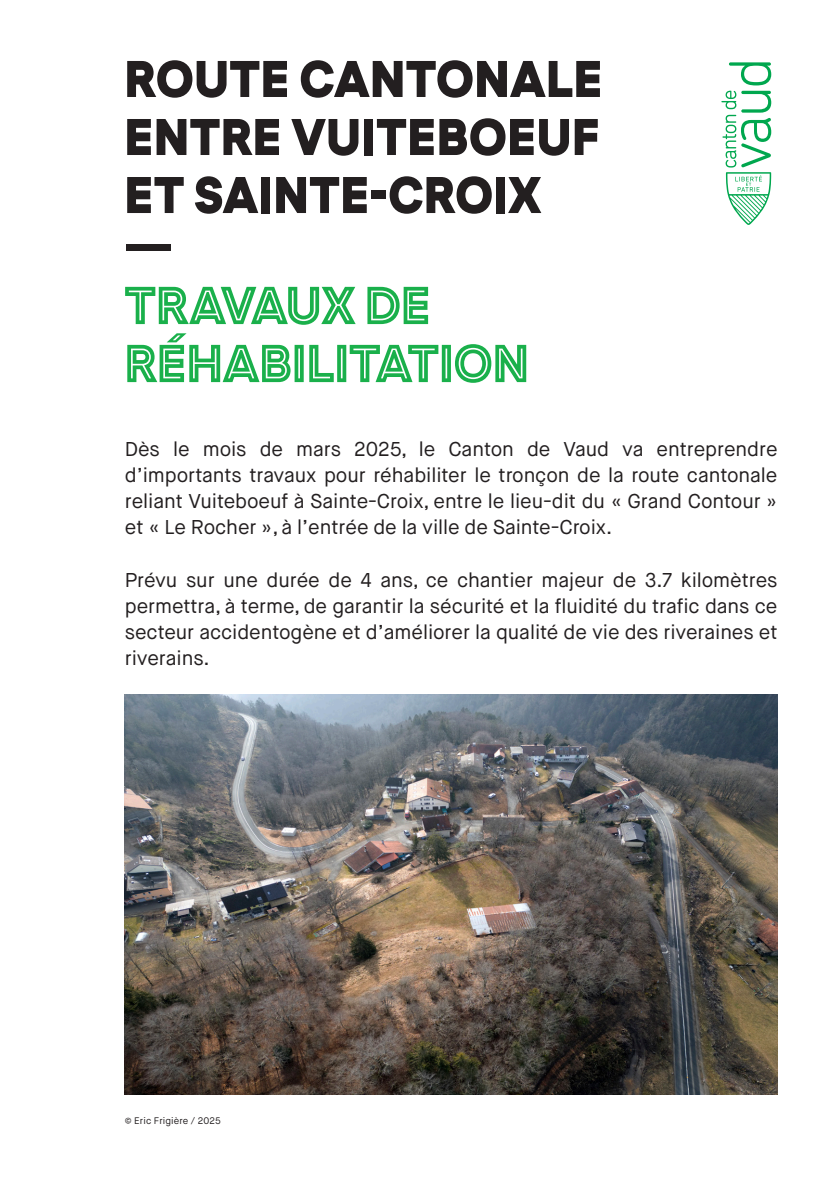
<style>
.page{position:relative;width:840px;height:1191px;background:#fff}
.page>*{position:absolute;margin:0;border:0;box-sizing:border-box;transform-origin:0 0}
.t1{font:62px "Devinyl Inline";letter-spacing:-.01em;color:#1ab04b}
.t2{font:62px "Devinyl";color:#231f20}
.t3{font:60px/58px "Devinyl";color:#231f20;text-align:justify}
.INTRO_P_1{font:20px/26.2px "Maison Neue";letter-spacing:-.005em;color:#231f20;text-align:justify}
.CRÉDITS_PHOTO{font:9.6px "Maison Neue";letter-spacing:.01em;color:#231f20}
</style>
<div class="page">
<img style="left:125px;top:694px;width:652px;height:400px">
<svg style="left:729px;top:62px;width:41px;height:23px"></svg>
<svg style="left:721px;top:91px;width:49px;height:134px"></svg>
<p class="t3" style="left:124px;top:50px;width:479px">ROUTE CANTONALE ENTRE VUITEBOEUF ET SAINTE-CROIX</p>
<p class="t2" style="left:124px;top:215px;width:50px">—</p>
<p class="t1" style="left:124px;top:273px;width:308px">TRAVAUX DE</p>
<p class="t1" style="left:124px;top:331px;width:406px">RÉHABILITATION</p>
<p class="INTRO_P_1" style="left:125px;top:436px;width:654px">Dès le mois de mars 2025, le Canton de Vaud va entreprendre d’importants travaux pour réhabiliter le tronçon de la route cantonale reliant Vuiteboeuf à Sainte-Croix, entre le lieu-dit du « Grand Contour » et « Le Rocher », à l’entrée de la ville de Sainte-Croix.</p>
<p class="INTRO_P_1" style="left:125px;top:567px;width:654px">Prévu sur une durée de 4 ans, ce chantier majeur de 3.7 kilomètres permettra, à terme, de garantir la sécurité et la fluidité du trafic dans ce secteur accidentogène et d’améliorer la qualité de vie des riveraines et riverains.</p>
<p class="CRÉDITS_PHOTO" style="left:125px;top:1114px;width:97px">© Eric Frigière / 2025</p>
</div>
